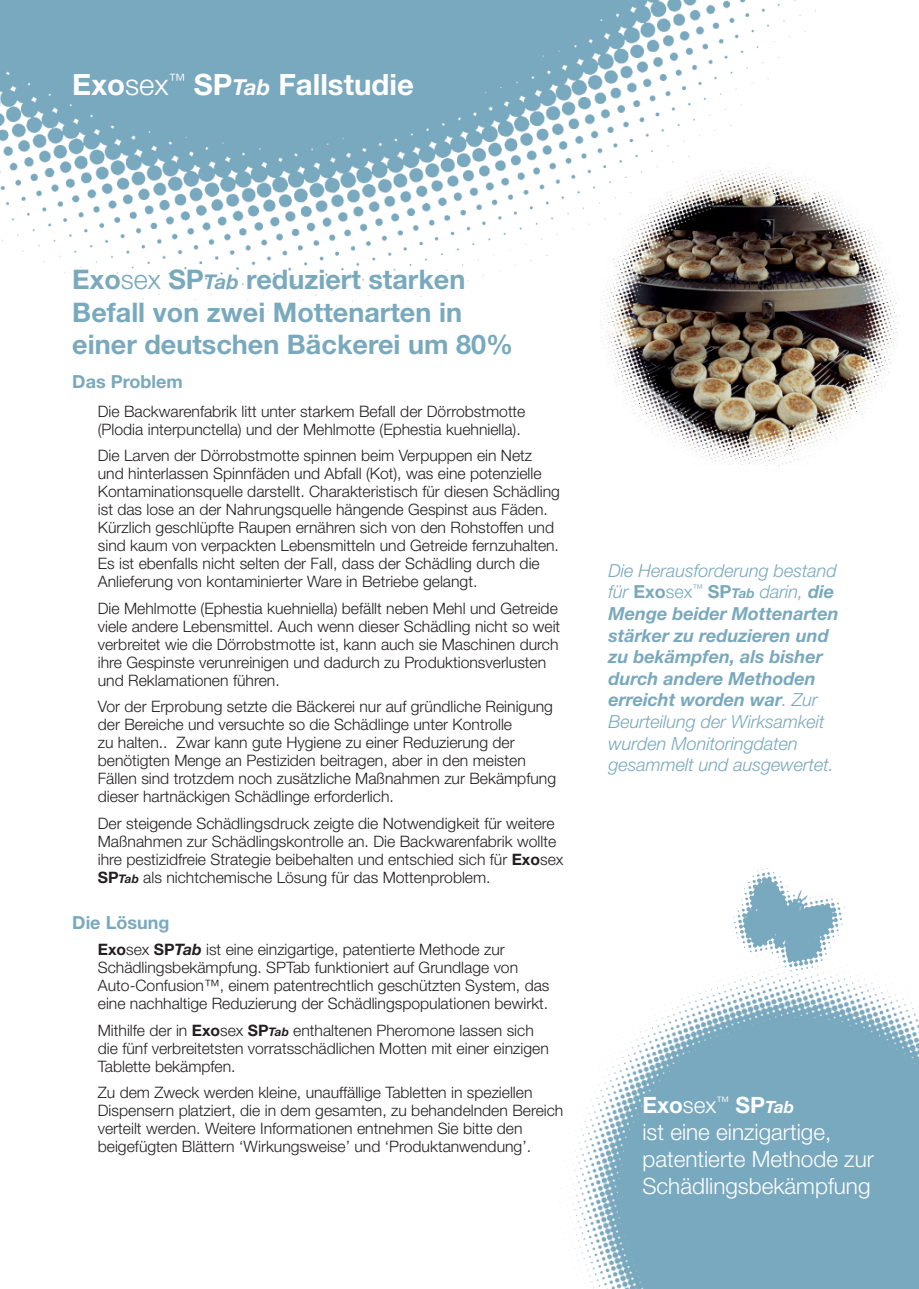
<style>
.page{position:relative;width:919px;height:1289px;background:#fff}
.page>*{position:absolute;margin:0;border:0;box-sizing:border-box;transform-origin:0 0}
.t1{font:700 29.4px "Helvetica Neue LT";color:#fff}
.t2{font:700 27px/32.4px "Helvetica Neue LT";color:#79a9bd}
.t3{font:300 22.5px/27px "Helvetica Neue LT";color:#fff}
.t4{font:italic 300 18px/21.6px "Helvetica Neue LT";color:#79a9bd}
.t5{font:700 18px "Helvetica Neue LT";color:#79a9bd}
.t6{font:300 15.75px/18px "Helvetica Neue LT";color:#231f20}
.s1{font-weight:300}
.s2{font-style:italic;font-size:22.05px}
.s3{font-style:italic;font-size:20.25px}
.s4{font-weight:700}
.s5{font-weight:700;font-style:italic;font-size:11.85px}
.s6{font-weight:700;font-style:italic}
.s7{font-weight:700;font-style:normal}
.s8{font-style:normal}
.s9{font-weight:700;font-size:13.5px}
.s10{font-weight:700;font-style:italic;font-size:16.8px}
</style>
<div class="page">
<img style="left:0;top:0;width:900px;height:386px">
<img style="left:559px;top:930px;width:359px;height:358px">
<img style="left:752px;top:868px;width:55px;height:34px">
<img style="left:587px;top:150px;width:312px;height:333px;border-radius:50%">
<h1 class="t1" style="left:72px;top:74px;width:343px">Exo<span class="s1">sex</span><sup>™</sup> SP<span class="s2">Tab</span> Fallstudie</h1>
<h2 class="t2" style="left:72px;top:266px;width:442px">Exo<span class="s1">sex</span> SP<span class="s3">Tab</span> reduziert starken<br>Befall von zwei Mottenarten in einer deutschen Bäckerei um 80%</h2>
<p class="t5" style="left:72px;top:375px;width:112px">Das Problem</p>
<p class="t6" style="left:98px;top:403px;width:429px">Die Backwarenfabrik litt unter starkem Befall der Dörrobstmotte (Plodia interpunctella) und der Mehlmotte (Ephestia kuehniella).</p>
<p class="t6" style="left:98px;top:448px;width:463px">Die Larven der Dörrobstmotte spinnen beim Verpuppen ein Netz und hinterlassen Spinnfäden und Abfall (Kot), was eine potenzielle Kontaminationsquelle darstellt. Charakteristisch für diesen Schädling ist das lose an der Nahrungsquelle hängende Gespinst aus Fäden.<br>Kürzlich geschlüpfte Raupen ernähren sich von den Rohstoffen und sind kaum von verpackten Lebensmitteln und Getreide fernzuhalten.<br>Es ist ebenfalls nicht selten der Fall, dass der Schädling durch die Anlieferung von kontaminierter Ware in Betriebe gelangt.</p>
<p class="t6" style="left:98px;top:600px;width:464px">Die Mehlmotte (Ephestia kuehniella) befällt neben Mehl und Getreide viele andere Lebensmittel. Auch wenn dieser Schädling nicht so weit verbreitet wie die Dörrobstmotte ist, kann auch sie Maschinen durch ihre Gespinste verunreinigen und dadurch zu Produktionsverlusten und Reklamationen führen.</p>
<p class="t6" style="left:98px;top:699px;width:459px">Vor der Erprobung setzte die Bäckerei nur auf gründliche Reinigung der Bereiche und versuchte so die Schädlinge unter Kontrolle<br>zu halten.. Zwar kann gute Hygiene zu einer Reduzierung der benötigten Menge an Pestiziden beitragen, aber in den meisten Fällen sind trotzdem noch zusätzliche Maßnahmen zur Bekämpfung dieser hartnäckigen Schädlinge erforderlich.</p>
<p class="t6" style="left:98px;top:815px;width:467px">Der steigende Schädlingsdruck zeigte die Notwendigkeit für weitere Maßnahmen zur Schädlingskontrolle an. Die Backwarenfabrik wollte ihre pestizidfreie Strategie beibehalten und entschied sich für <span class="s4">Exo</span>sex <span class="s4">SP</span><span class="s5">Tab</span> als nichtchemische Lösung für das Mottenproblem.</p>
<p class="t5" style="left:72px;top:916px;width:99px">Die Lösung</p>
<p class="t6" style="left:98px;top:942px;width:453px"><span class="s4">Exo</span>sex <span class="s4">SP</span><span class="s6">Tab</span> ist eine einzigartige, patentierte Methode zur Schädlingsbekämpfung. SPTab funktioniert auf Grundlage von Auto-Confusion™, einem patentrechtlich geschützten System, das eine nachhaltige Reduzierung der Schädlingspopulationen bewirkt.</p>
<p class="t6" style="left:98px;top:1022px;width:452px">Mithilfe der in <span class="s4">Exo</span>sex <span class="s4">SP</span><span class="s5">Tab</span> enthaltenen Pheromone lassen sich die fünf verbreitetsten vorratsschädlichen Motten mit einer einzigen<br>Tablette bekämpfen.</p>
<p class="t6" style="left:98px;top:1085px;width:467px">Zu dem Zweck werden kleine, unauffällige Tabletten in speziellen Dispensern platziert, die in dem gesamten, zu behandelnden Bereich verteilt werden. Weitere Informationen entnehmen Sie bitte den beigefügten Blättern ‘Wirkungsweise’ und ‘Produktanwendung’.</p>
<p class="t4" style="left:608px;top:561px;width:232px">Die Herausforderung bestand für <span class="s7">Exo</span><span class="s8">sex</span><sup>™</sup> <span class="s7">SP</span><span class="s9">Tab</span> darin, <span class="s4">die<br>Menge beider Mottenarten stärker zu reduzieren und zu bekämpfen, als bisher durch andere Methoden erreicht worden war</span>. Zur<br>Beurteilung der Wirksamkeit wurden Monitoringdaten gesammelt und ausgewertet.</p>
<h3 class="t3" style="left:642px;top:1094px;width:233px"><span class="s4">Exo</span>sex<sup>™</sup> <span class="s4">SP</span><span class="s10">Tab<br></span>ist eine einzigartige, patentierte Methode zur<br>Schädlingsbekämpfung</h3>
</div>
